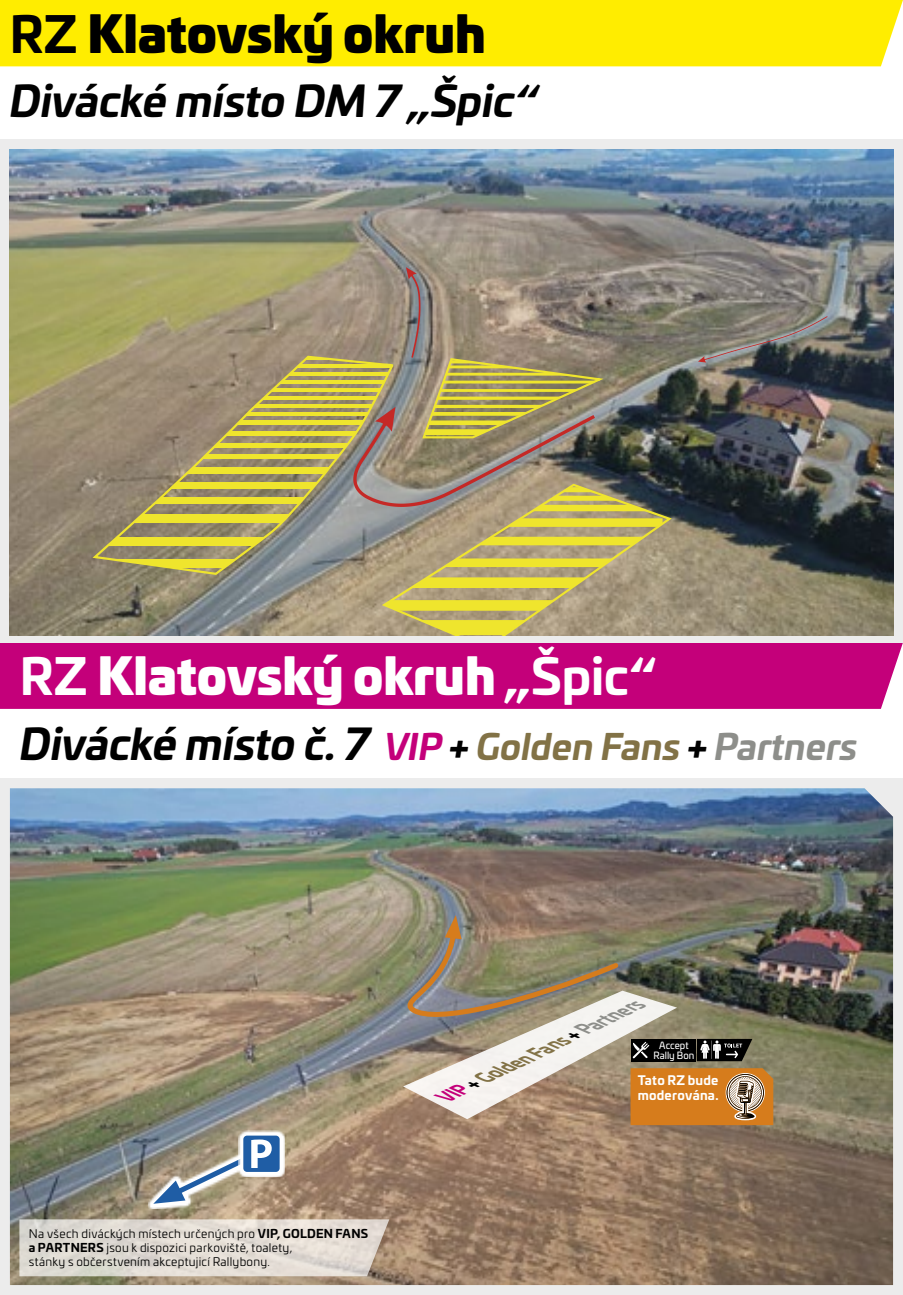
<style>
.page{position:relative;width:903px;height:1295px;background:#fff}
.page>*{position:absolute;margin:0;border:0;box-sizing:border-box;transform-origin:0 0}
.t1{font:49px "Univia Pro Ultra";color:#fff}
.t2{font:49px "Univia Pro Ultra";color:#000}
.t3{font:italic 700 42px "Univia Pro";letter-spacing:-.01em;color:#000}
.t4{font:italic 700 16.8px "Univia Pro";color:#827246}
.t5{font:700 12.6px/15px "Univia Pro";letter-spacing:.02em;color:#fff}
.t6{font:11.55px/14px "Univia Pro";letter-spacing:.02em;color:#000}
.t7{font:9.8px/10.2px "Univia Pro";color:#fff;text-align:center}
.s1{font-family:"Univia Pro";font-weight:700}
.s2{font-size:35px;color:#c4007a}
.s3{font-size:35px}
.s4{font-size:35px;color:#827246}
.s5{font-size:35px;color:#8d8e8a}
.s6{font-weight:700}
.s7{color:#c4007a}
.s8{color:#000}
.s9{color:#8d8e8a}
</style>
<div class="page">
<div style="left:0;top:642px;width:903px;height:67px;background:#c4007a"></div>
<div style="left:0;top:778px;width:903px;height:517px;background:#ececec"></div>
<div style="left:0;top:139px;width:903px;height:503px;background:#ececec"></div>
<div style="left:0;top:0;width:903px;height:66px;background:#ffed00"></div>
<img style="left:10px;top:150px;width:883px;height:485px">
<svg style="left:90px;top:354px;width:263px;height:223px;background:#a69b67"></svg>
<svg style="left:698px;top:316px;width:129px;height:47px;background:#75736b"></svg>
<svg style="left:353px;top:267px;width:321px;height:368px;background:#9e936c"></svg>
<img style="left:10px;top:788px;width:883px;height:497px">
<svg style="left:148px;top:1150px;width:109px;height:58px"></svg>
<svg style="left:238px;top:1130px;width:47px;height:47px"></svg>
<svg style="left:153px;top:1135px;width:127px;height:69px;background:#9a9d9c"></svg>
<img style="left:391px;top:915px;width:382px;height:210px">
<svg style="left:19px;top:1219px;width:370px;height:57px;background:#ded8d0"></svg>
<h1 class="t2" style="left:10px;top:-8px;width:477px"><span class="s1">RZ</span> Klatovský okruh</h1>
<h2 class="t3" style="left:10px;top:68px;width:530px">Divácké místo DM 7 „Špic“</h2>
<h1 class="t1" style="left:20px;top:635px;width:638px"><span class="s1">RZ</span> Klatovský okruh <span class="s1">„Špic“</span></h1>
<h2 class="t3" style="left:20px;top:711px;width:839px">Divácké místo č. 7 <span class="s2">VIP</span> <span class="s3">+</span> <span class="s4">Golden Fans</span> <span class="s3">+</span> <span class="s5">Partners</span></h2>
<p class="t6" style="left:29px;top:1226px;width:341px">Na všech diváckých místech určených pro <span class="s6">VIP, GOLDEN FANS a PARTNERS</span> jsou k dispozici parkoviště, toalety,<br>stánky s občerstvením akceptujicí Rallybony.</p>
<h3 class="t4" style="left:441px;top:1084px;width:223px;rotate:-26deg"><span class="s7">VIP</span> <span class="s8">+</span> Golden Fans <span class="s8">+</span> <span class="s9">Partners</span></h3>
<p class="t7" style="left:653px;top:1039px;width:42px">Accept<br>Rally Bon</p>
<p class="t5" style="left:638px;top:1072px;width:82px">Tato RZ bude moderována.</p>
</div>
